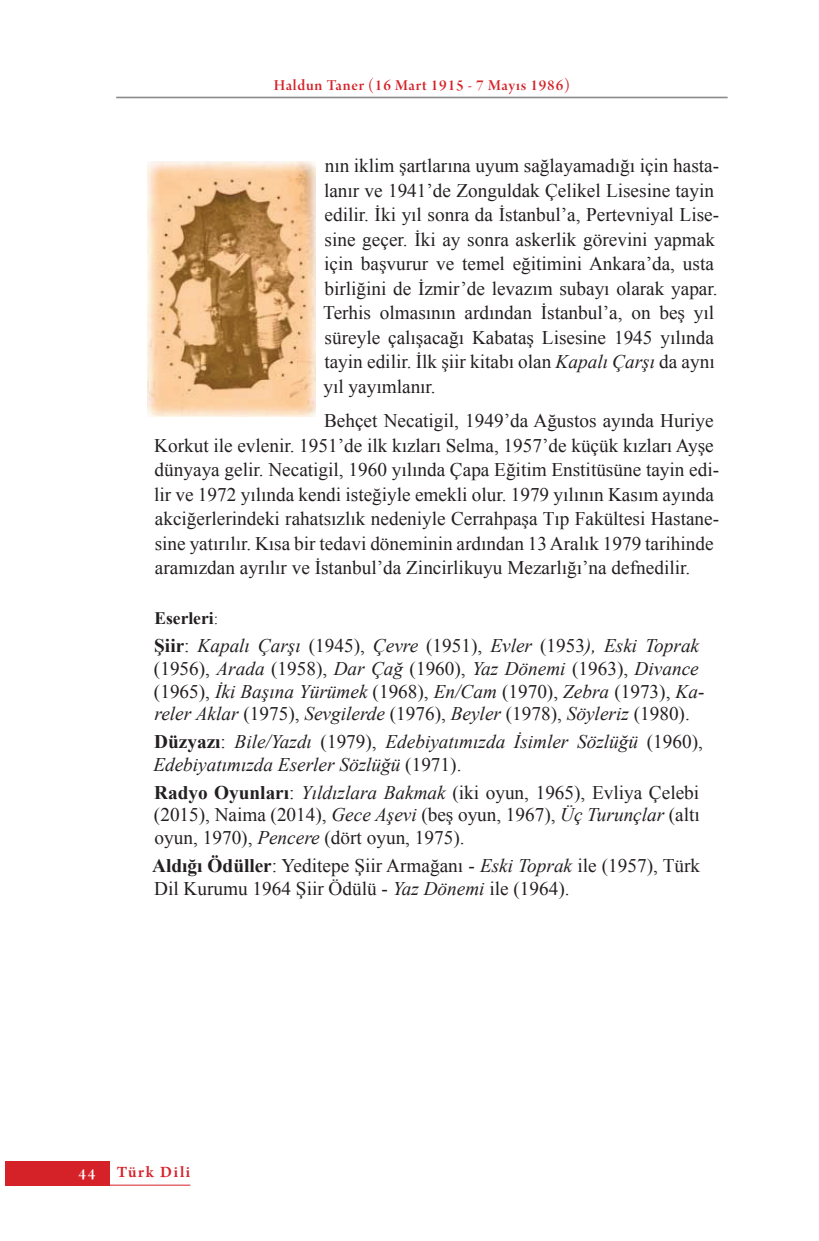
<style>
.page{position:relative;width:819px;height:1241px;background:#fff}
.page>*{position:absolute;margin:0;border:0;box-sizing:border-box;transform-origin:0 0}
.t1{font:19.25px/24.5px "Times New Roman";color:#231f20}
.t2{font:italic 19.25px/22.8px "Times New Roman";color:#231f20}
.t3{font:700 17.5px "Times New Roman";color:#231f20}
.t4{font:600 16.62px "Arno Pro";letter-spacing:.1em;color:#d52229}
.t5{font:16.1px "Arno Pro Smbd Display";letter-spacing:.05em;color:#d52229}
.t6{font:16.1px "Arno Pro Smbd Display";color:#fff}
.s1{font-style:italic}
.s2{font-weight:400;font-size:15.75px}
.s3{font-weight:700;font-style:normal}
.s4{font-style:normal}
.s5{font-weight:700}
</style>
<div class="page">
<hr style="left:116px;top:97px;width:611px;height:1px;background:#808285">
<div style="left:5px;top:1160px;width:104px;height:25px;background:#d52229"></div>
<hr style="left:109px;top:1184px;width:81px;height:1px;background:#d52229">
<img style="left:147px;top:162px;width:168px;height:254px">
<p class="t5" style="left:274px;top:76px;width:298px">Haldun Taner (16 Mart 1915 - 7 Mayıs 1986)</p>
<p class="t1" style="left:323px;top:153px;width:397px">nın iklim şartlarına uyum sağlayamadığı için hasta&shy;lanır ve 1941’de Zonguldak Çelikel Lisesine tayin edilir. İki yıl sonra da İstanbul’a, Pertevniyal Lise&shy;sine geçer. İki ay sonra askerlik görevini yapmak için başvurur ve temel eğitimini Ankara’da, usta birliğini de İzmir’de levazım subayı olarak yapar.<br>Terhis olmasının ardından İstanbul’a, on beş yıl süreyle çalışacağı Kabataş Lisesine 1945 yılında tayin edilir. İlk şiir kitabı olan <span class="s1">Kapalı Çarşı</span> da aynı yıl yayımlanır.</p>
<p class="t1" style="left:154px;top:408px;width:566px;text-indent:170px">Behçet Necatigil, 1949’da Ağustos ayında Huriye Korkut ile evlenir. 1951’de ilk kızları Selma, 1957’de küçük kızları Ayşe dünyaya gelir. Necatigil, 1960 yılında Çapa Eğitim Enstitüsüne tayin edi&shy;lir ve 1972 yılında kendi isteğiyle emekli olur. 1979 yılının Kasım ayında akciğerlerindeki rahatsızlık nedeniyle Cerrahpaşa Tıp Fakültesi Hastane&shy;sine yatırılır. Kısa bir tedavi döneminin ardından 13 Aralık 1979 tarihinde aramızdan ayrılır ve İstanbul’da Zincirlikuyu Mezarlığı’na defnedilir.</p>
<p class="t3" style="left:154px;top:606px;width:65px">Eserleri<span class="s2">:</span></p>
<p class="t2" style="left:154px;top:633px;width:552px"><span class="s3">Şiir</span><span class="s4">:</span> Kapalı Çarşı <span class="s4">(1945),</span> Çevre <span class="s4">(1951),</span> Evler <span class="s4">(1953</span>), Eski Toprak <span class="s4">(1956),</span> Arada <span class="s4">(1958),</span> Dar Çağ <span class="s4">(1960),</span> Yaz Dönemi <span class="s4">(1963),</span> Divance <span class="s4">(1965),</span> İki Başına Yürümek <span class="s4">(1968),</span> En/Cam <span class="s4">(1970),</span> Zebra <span class="s4">(1973),</span> Ka&shy;reler Aklar <span class="s4">(1975),</span> Sevgilerde <span class="s4">(1976),</span> Beyler <span class="s4">(1978),</span> Söyleriz <span class="s4">(1980).</span></p>
<p class="t2" style="left:153px;top:729px;width:551px"><span class="s3">Düzyazı</span><span class="s4">:</span> Bile/Yazdı <span class="s4">(1979),</span> Edebiyatımızda İsimler Sözlüğü <span class="s4">(1960),<br></span>Edebiyatımızda Eserler Sözlüğü <span class="s4">(1971).</span></p>
<p class="t1" style="left:154px;top:780px;width:547px;line-height:22.8px;text-align:justify"><span class="s5">Radyo Oyunları</span>: <span class="s1">Yıldızlara Bakmak</span> (iki oyun, 1965), Evliya Çelebi (2015), Naima (2014), <span class="s1">Gece Aşevi</span> (beş oyun, 1967), <span class="s1">Üç Turunçlar</span> (altı oyun, 1970), <span class="s1">Pencere</span> (dört oyun, 1975).</p>
<p class="t1" style="left:152px;top:853px;width:549px;line-height:22.8px"><span class="s5">Aldığı Ödüller</span>: Yeditepe Şiir Armağanı - <span class="s1">Eski Toprak</span> ile (1957), Türk<br>Dil Kurumu 1964 Şiir Ödülü - <span class="s1">Yaz Dönemi</span> ile (1964).</p>
<p class="t6" style="left:79px;top:1164px;width:18px">44</p>
<p class="t4" style="left:117px;top:1162px;width:75px">Türk Dili</p>
</div>
